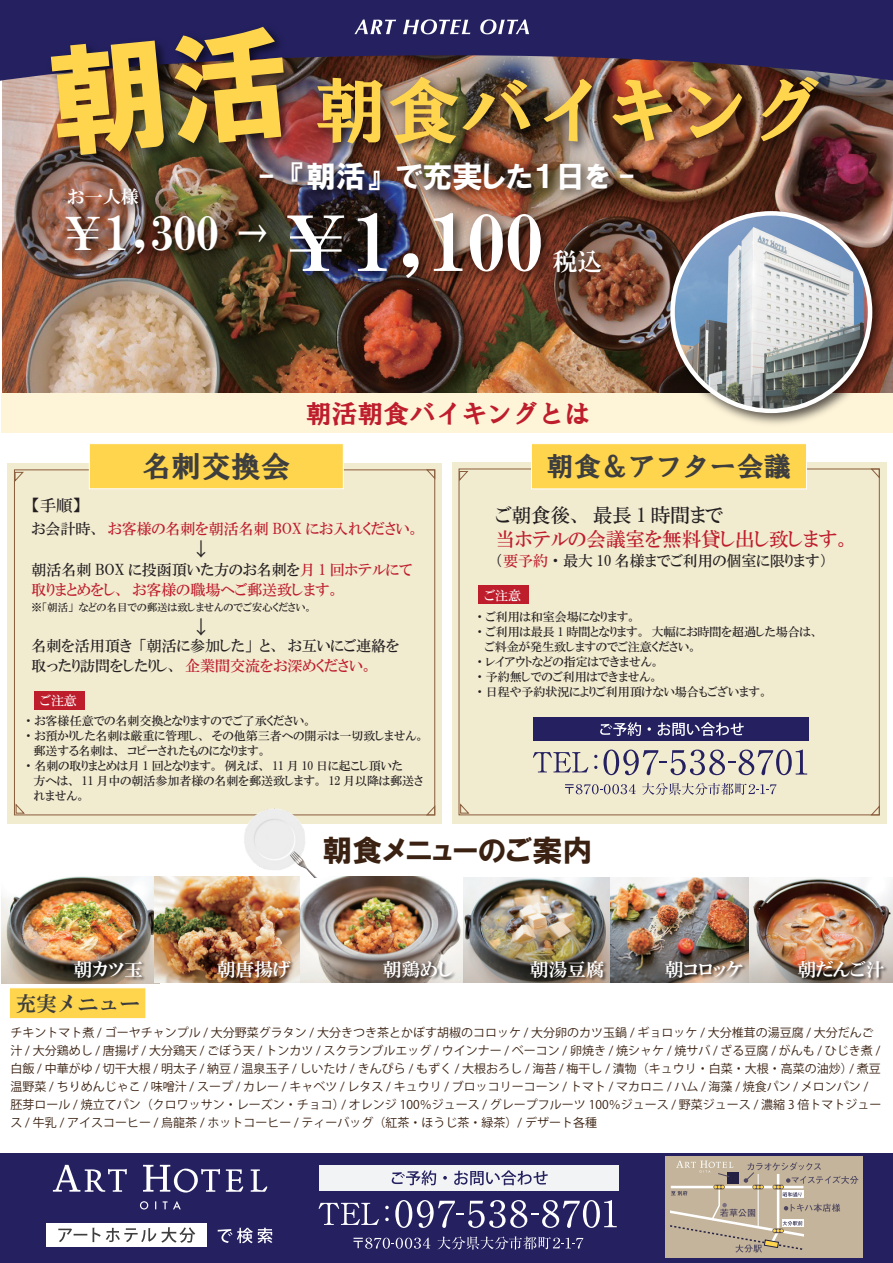
<style>
.page{position:relative;width:893px;height:1263px;background:#fff}
.page>*{position:absolute;margin:0;border:0;box-sizing:border-box;transform-origin:0 0}
.t1{font:49.95px "HG Mincho E";color:#fff;scale:.62 1}
.t2{font:45.3px "HG Mincho E";color:#fff}
.t3{font:30px "HGP Soei Kakugothic UB";color:#fff}
.t4{font:30px "HGP Soei Kakugothic UB";color:#3a2111}
.t5{font:29.7px "HG Soei Presence EB";color:#3e3e3f}
.t6{font:27.15px "HG Soei Presence EB";color:#3e3e3f}
.t7{font:25.8px "HG Soei Presence EB";color:#be1d2c}
.t8{font:24.6px "HG Mincho E";color:#fff}
.t9{font:20.7px "HG Mincho E";color:#3e3e3f}
.t10{font:19.5px "HGP Mincho B";color:#be1d2c}
.t11{font:19.5px "HGP Mincho B";color:#231f20}
.t12{font:18.6px "HGP Mincho E";color:#fff}
.t13{font:18.6px "Koz Go Pr 6 N";color:#231f20}
.t14{font:18px "HG Mincho E";color:#fff}
.t15{font:16.5px "HGP Mincho B";color:#231f20}
.t16{font:15px/19.5px "HGP Mincho B";color:#be1d2c}
.t17{font:15px/19.5px "HGP Mincho B";color:#231f20}
.t18{font:12.9px "HGP Mincho B";color:#fff}
.t19{font:12px/18px "Koz Go Pr 6 N";color:#3a2111}
.t20{font:12px/15px "HGP Mincho B";color:#231f20}
.t21{font:10.5px "HGP Mincho B";color:#231f20}
.s1{font-size:75.9px}
.s2{color:#231f20}
.s3{color:#be1d2c}
</style>
<div class="page">
<img style="left:2px;top:81px;width:891px;height:313px">
<img style="left:610px;top:877px;width:140px;height:105px">
<img style="left:299px;top:876px;width:311px;height:107px">
<img style="left:1px;top:876px;width:159px;height:107px">
<img style="left:155px;top:877px;width:144px;height:106px">
<img style="left:750px;top:877px;width:143px;height:105px">
<img style="left:426px;top:81px;width:393px;height:63px">
<img style="left:426px;top:152px;width:39px;height:45px">
<div style="left:452px;top:462px;width:434px;height:362px;background:#f1ebd0"></div>
<svg style="left:460px;top:803px;width:10px;height:11px"></svg>
<svg style="left:458px;top:471px;width:11px;height:10px"></svg>
<svg style="left:870px;top:468px;width:10px;height:12px"></svg>
<svg style="left:870px;top:805px;width:10px;height:11px"></svg>
<div style="left:531px;top:443px;width:276px;height:46px;background:#fed54d"></div>
<div style="left:478px;top:585px;width:50px;height:19px;background:#be1d2c"></div>
<img style="left:71px;top:957px;width:77px;height:27px">
<img style="left:214px;top:957px;width:82px;height:26px">
<img style="left:380px;top:957px;width:78px;height:26px">
<img style="left:527px;top:957px;width:83px;height:26px">
<img style="left:662px;top:957px;width:87px;height:26px">
<img style="left:795px;top:957px;width:95px;height:26px">
<div style="left:9px;top:987px;width:137px;height:32px;background:#fed54d;border:1px solid #fff"></div>
<div style="left:7px;top:463px;width:435px;height:361px;background:#f1ebd0"></div>
<svg style="left:15px;top:803px;width:10px;height:11px"></svg>
<svg style="left:14px;top:471px;width:10px;height:11px"></svg>
<svg style="left:426px;top:469px;width:10px;height:11px"></svg>
<svg style="left:425px;top:805px;width:11px;height:11px"></svg>
<div style="left:89px;top:443px;width:255px;height:46px;background:#fed54d;border:1px solid #fff"></div>
<div style="left:34px;top:691px;width:50px;height:18px;background:#be1d2c"></div>
<div style="left:0;top:1153px;width:893px;height:110px;background:#252161"></div>
<svg style="left:319px;top:1203px;width:60px;height:22px"></svg>
<svg style="left:385px;top:1217px;width:4px;height:4px"></svg>
<svg style="left:385px;top:1206px;width:4px;height:3px"></svg>
<svg style="left:395px;top:1200px;width:222px;height:28px"></svg>
<svg style="left:354px;top:1238px;width:76px;height:11px"></svg>
<svg style="left:438px;top:1236px;width:145px;height:14px"></svg>
<div style="left:319px;top:1165px;width:300px;height:25px;background:#f2f3f4"></div>
<svg style="left:392px;top:1170px;width:44px;height:15px"></svg>
<svg style="left:443px;top:1176px;width:4px;height:4px"></svg>
<svg style="left:454px;top:1170px;width:94px;height:15px"></svg>
<svg style="left:533px;top:752px;width:55px;height:20px"></svg>
<svg style="left:603px;top:749px;width:204px;height:26px"></svg>
<svg style="left:565px;top:784px;width:71px;height:10px"></svg>
<svg style="left:642px;top:783px;width:134px;height:12px"></svg>
<div style="left:534px;top:717px;width:275px;height:24px;background:#252161"></div>
<svg style="left:600px;top:722px;width:41px;height:14px"></svg>
<svg style="left:648px;top:727px;width:3px;height:4px"></svg>
<svg style="left:658px;top:722px;width:86px;height:14px"></svg>
<div style="left:46px;top:1223px;width:161px;height:24px;background:#fff"></div>
<svg style="left:58px;top:1228px;width:29px;height:14px"></svg>
<svg style="left:93px;top:1227px;width:102px;height:16px"></svg>
<svg style="left:218px;top:1228px;width:54px;height:15px"></svg>
<svg style="left:53px;top:1165px;width:214px;height:44px"></svg>
<div style="left:665px;top:1156px;width:198px;height:102px;background:#c3b49b"></div>
<svg style="left:671px;top:1160px;width:187px;height:92px"></svg>
<svg style="left:426px;top:0;width:467px;height:81px;background:#3d315e"></svg>
<svg style="left:426px;top:19px;width:44px;height:15px"></svg>
<svg style="left:480px;top:19px;width:49px;height:15px"></svg>
<img style="left:0;top:0;width:426px;height:257px">
<img style="left:51px;top:27px;width:233px;height:128px">
<div style="left:1px;top:394px;width:892px;height:39px;background:#fef5d9"></div>
<img style="left:226px;top:808px;width:97px;height:69px">
<img style="left:465px;top:113px;width:428px;height:333px">
<svg style="left:670px;top:211px;width:202px;height:202px"></svg>
<img style="left:675px;top:216px;width:193px;height:193px;border-radius:96px">
<img style="left:269px;top:197px;width:291px;height:102px">
<img style="left:51px;top:202px;width:177px;height:71px">
<img style="left:58px;top:179px;width:98px;height:44px">
<img style="left:228px;top:200px;width:57px;height:75px">
<img style="left:544px;top:240px;width:75px;height:50px">
<h3 class="t14" style="left:67px;top:188px;width:73px">お一人様</h3>
<h3 class="t3" style="left:257px;top:161px;width:381px">- 『朝活』で充実した１日を -</h3>
<h2 class="t2" style="left:60px;top:210px;width:485px">￥1,300 <span class="s1">￥1,100</span></h2>
<h1 class="t1" style="left:237px;top:208px;width:51px">→</h1>
<h3 class="t8" style="left:553px;top:249px;width:51px">税込</h3>
<h3 class="t5" style="left:142px;top:451px;width:150px">名刺交換会</h3>
<h3 class="t7" style="left:306px;top:400px;width:286px">朝活朝食バイキングとは</h3>
<h3 class="t6" style="left:547px;top:453px;width:246px">朝食＆アフター会議</h3>
<h3 class="t15" style="left:32px;top:497px;width:51px">【手順】</h3>
<p class="t16" style="left:32px;top:518px;width:390px"><span class="s2">お会計時、</span>お客様の名刺を朝活名刺 BOX にお入れください。</p>
<h3 class="t13" style="left:192px;top:538px;width:20px">↓</h3>
<p class="t16" style="left:32px;top:560px;width:383px"><span class="s2">朝活名刺 BOX に投函頂いた方のお名刺を</span>月 1 回ホテルにて取りまとめをし、お客様の職場へご郵送致します。</p>
<p class="t21" style="left:32px;top:602px;width:282px">※「朝活」などの名目での郵送は致しませんのでご安心ください。</p>
<h3 class="t13" style="left:192px;top:616px;width:20px">↓</h3>
<p class="t17" style="left:32px;top:636px;width:369px">名刺を活用頂き「朝活に参加した」と、お互いにご連絡を取ったり訪問をしたりし、<span class="s3">企業間交流をお深めください。</span></p>
<p class="t18" style="left:40px;top:693px;width:38px">ご注意</p>
<p class="t20" style="left:26px;top:713px;width:400px">・お客様任意での名刺交換となりますのでご了承ください。<br>・お預かりした名刺は厳重に管理し、その他第三者への開示は一切致しません。　郵送する名刺は、コピーされたものになります。<br>・名刺の取りまとめは月 1 回となります。例えば、 11 月 10 日に起こし頂いた<br>　方へは、 11 月中の朝活参加者様の名刺を郵送致します。 12 月以降は郵送さ　れません。</p>
<h3 class="t11" style="left:496px;top:505px;width:229px">ご朝食後、最長 1 時間まで</h3>
<h3 class="t10" style="left:496px;top:529px;width:356px">当ホテルの会議室を無料貸し出し致します。</h3>
<p class="t17" style="left:496px;top:551px;width:333px">（<span class="s3">要予約</span>・最大 10 名様までご利用の個室に限ります）</p>
<p class="t18" style="left:484px;top:588px;width:38px">ご注意</p>
<p class="t20" style="left:477px;top:609px;width:343px">・ご利用は和室会場になります。<br>・ご利用は最長 1 時間となります。大幅にお時間を超過した場合は、　ご料金が発生致しますのでご注意ください。<br>・レイアウトなどの指定はできません。<br>・予約無しでのご利用はできません。<br>・日程や予約状況によりご利用頂けない場合もございます。</p>
<h3 class="t4" style="left:323px;top:835px;width:271px">朝食メニューのご案内</h3>
<h3 class="t12" style="left:74px;top:960px;width:71px">朝カツ玉</h3>
<h3 class="t12" style="left:217px;top:960px;width:75px">朝唐揚げ</h3>
<h3 class="t12" style="left:383px;top:960px;width:71px">朝鶏めし</h3>
<h3 class="t12" style="left:530px;top:960px;width:76px">朝湯豆腐</h3>
<h3 class="t12" style="left:665px;top:960px;width:80px">朝コロッケ</h3>
<h3 class="t12" style="left:798px;top:960px;width:88px">朝だんご汁</h3>
<h3 class="t9" style="left:16px;top:993px;width:126px">充実メニュー</h3>
<p class="t19" style="left:10px;top:1023px;width:872px">チキントマト煮 / ゴーヤチャンプル / 大分野菜グラタン / 大分きつき茶とかぼす胡椒のコロッケ / 大分卵のカツ玉鍋 / ギョロッケ / 大分椎茸の湯豆腐 / 大分だんご汁 / 大分鶏めし / 唐揚げ / 大分鶏天 / ごぼう天 / トンカツ / スクランブルエッグ / ウインナー / ベーコン / 卵焼き / 焼シャケ / 焼サバ / ざる豆腐 / がんも / ひじき煮 /白飯 / 中華がゆ / 切干大根 / 明太子 / 納豆 / 温泉玉子 / しいたけ / きんぴら / もずく / 大根おろし / 海苔 / 梅干し / 漬物（キュウリ・白菜・大根・高菜の油炒）/ 煮豆温野菜 / ちりめんじゃこ / 味噌汁 / スープ / カレー / キャベツ / レタス / キュウリ / ブロッコリーコーン / トマト / マカロニ / ハム / 海藻 / 焼食パン / メロンパン /胚芽ロール / 焼立てパン（クロワッサン・レーズン・チョコ）/ オレンジ 100％ジュース / グレープフルーツ 100％ジュース / 野菜ジュース / 濃縮 3 倍トマトジュース / 牛乳 / アイスコーヒー / 烏龍茶 / ホットコーヒー / ティーバッグ（紅茶・ほうじ茶・緑茶）/ デザート各種</p>
</div>
